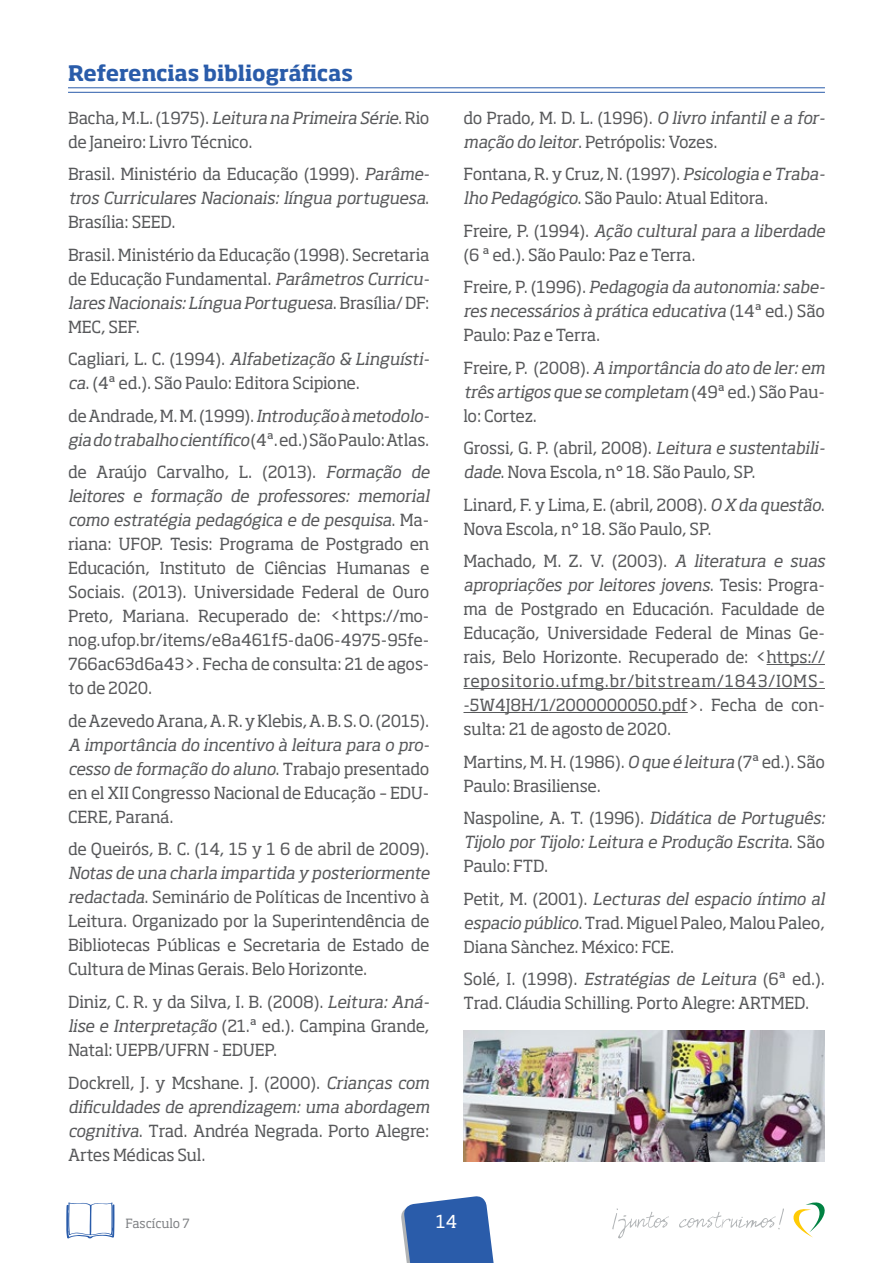
<style>
.page{position:relative;width:893px;height:1263px;background:#fff}
.page>*{position:absolute;margin:0;border:0;box-sizing:border-box;transform-origin:0 0}
.t1{font:700 21px "Soho Std";letter-spacing:-.01em;color:#2a5caa}
.t2{font:17.7px "Soho Std";color:#fff}
.t3{font:16.5px/24px "Soho Std";letter-spacing:-.01em;color:#58595b;text-align:justify}
.t4{font:italic 16.5px/24px "Soho Std";letter-spacing:-.02em;color:#58595b;text-align:justify}
.t5{font:16.5px/24px "Soho Std";letter-spacing:-.035em;color:#58595b}
.t6{font:12.6px "Soho Std";letter-spacing:-.01em;color:#808285}
.s1{font-style:italic}
.s2{font-style:normal}
</style>
<div class="page">
<svg style="left:401px;top:1196px;width:93px;height:67px;background:#4b75b6"></svg>
<svg style="left:793px;top:1202px;width:32px;height:35px"></svg>
<svg style="left:66px;top:1202px;width:48px;height:37px"></svg>
<svg style="left:612px;top:1208px;width:172px;height:30px"></svg>
<hr style="left:766px;top:664px;width:59px;height:1px;background:#58595b">
<hr style="left:463px;top:688px;width:362px;height:1px;background:#58595b">
<hr style="left:463px;top:712px;width:225px;height:1px;background:#58595b">
<hr style="left:68px;top:87px;width:757px;height:1px;background:#2a5caa">
<hr style="left:68px;top:92px;width:757px;height:1px;background:#2a5caa">
<img style="left:463px;top:1031px;width:362px;height:130px">
<p class="t1" style="left:68px;top:60px;width:286px">Referencias bibliográficas</p>
<p class="t5" style="left:68px;top:105px;width:363px">Bacha, M.L. (1975). <span class="s1">Leitura na Primeira Série</span>. Rio de Janeiro: Livro Técnico.</p>
<p class="t3" style="left:68px;top:162px;width:363px">Brasil. Ministério da Educação (1999). <span class="s1">Parâme&shy;tros Curriculares Nacionais: língua portuguesa</span>.<br>Brasília: SEED.</p>
<p class="t3" style="left:68px;top:242px;width:363px">Brasil. Ministério da Educação (1998). Secretaria de Educação Fundamental. <span class="s1">Parâmetros Curricu&shy;lares Nacionais: Língua Portuguesa</span>. Brasília/ DF:<br>MEC, SEF.</p>
<p class="t3" style="left:68px;top:347px;width:363px">Cagliari, L. C. (1994). <span class="s1">Alfabetização &amp; Linguísti&shy;ca</span>. (4ª ed.). São Paulo: Editora Scipione.</p>
<p class="t3" style="left:68px;top:403px;width:363px">de Andrade, M. M. (1999). <span class="s1">Introdução à metodolo&shy;gia do trabalho científico</span> (4ª. ed.) São Paulo: Atlas.</p>
<p class="t3" style="left:68px;top:460px;width:363px">de Araújo Carvalho, L. (2013). <span class="s1">Formação de leitores e formação de professores: memorial como estratégia pedagógica e de pesquisa</span>. Ma&shy;riana: UFOP. Tesis: Programa de Postgrado en Educación, Instituto de Ciências Humanas e Sociais. (2013). Universidade Federal de Ouro Preto, Mariana. Recuperado de: &lt;https://mo&shy;nog.ufop.br/items/e8a461f5-da06-4975-95fe-766ac63d6a43&gt;. Fecha de consulta: 21 de agos&shy;to de 2020.</p>
<p class="t3" style="left:68px;top:709px;width:363px">de Azevedo Arana, A. R. y Klebis, A. B. S. O. (2015).</p>
<p class="t3" style="left:68px;top:733px;width:363px"><span class="s1">A importância do incentivo à leitura para o pro&shy;cesso de formação do aluno</span>. Trabajo presentado en el XII Congresso Nacional de Educação – EDU-CERE, Paraná.</p>
<p class="t3" style="left:68px;top:837px;width:363px">de Queirós, B. C. (14, 15 y 1 6 de abril de 2009).</p>
<p class="t3" style="left:68px;top:861px;width:363px"><span class="s1">Notas de una charla impartida y posteriormente redactada</span>. Seminário de Políticas de Incentivo à Leitura. Organizado por la Superintendência de Bibliotecas Públicas e Secretaria de Estado de Cultura de Minas Gerais. Belo Horizonte.</p>
<p class="t3" style="left:68px;top:990px;width:363px">Diniz, C. R. y da Silva, I. B. (2008). <span class="s1">Leitura: Aná&shy;lise e Interpretação</span> (21.ª ed.). Campina Grande, Natal: UEPB/UFRN - EDUEP.</p>
<p class="t3" style="left:68px;top:1070px;width:363px">Dockrell, J. y Mcshane. J. (2000). <span class="s1">Crianças com dificuldades de aprendizagem: uma abordagem cognitiva</span>. Trad. Andréa Negrada. Porto Alegre:<br>Artes Médicas Sul.</p>
<p class="t3" style="left:463px;top:105px;width:363px">do Prado, M. D. L. (1996). <span class="s1">O livro infantil e a for&shy;mação do leitor</span>. Petrópolis: Vozes.</p>
<p class="t3" style="left:463px;top:162px;width:363px">Fontana, R. y Cruz, N. (1997). <span class="s1">Psicologia e Traba&shy;lho Pedagógico</span>. São Paulo: Atual Editora.</p>
<p class="t5" style="left:463px;top:218px;width:363px">Freire, P. (1994). <span class="s1">Ação cultural para a liberdade </span>(6 ª ed.). São Paulo: Paz e Terra.</p>
<p class="t4" style="left:463px;top:275px;width:363px"><span class="s2">Freire, P. (1996).</span> Pedagogia da autonomia: sabe&shy;res necessários à prática educativa <span class="s2">(14ª ed.) São Paulo: Paz e Terra.</span></p>
<p class="t4" style="left:463px;top:355px;width:363px"><span class="s2">Freire, P. (2008).</span> A importância do ato de ler: em três artigos que se completam <span class="s2">(49ª ed.) São Pau&shy;lo: Cortez.</span></p>
<p class="t3" style="left:463px;top:436px;width:363px">Grossi, G. P. (abril, 2008). <span class="s1">Leitura e sustentabili&shy;dade</span>. Nova Escola, n° 18. São Paulo, SP.</p>
<p class="t3" style="left:463px;top:492px;width:363px">Linard, F. y Lima, E. (abril, 2008). <span class="s1">O X da questão</span>.<br>Nova Escola, n° 18. São Paulo, SP.</p>
<p class="t3" style="left:463px;top:549px;width:363px">Machado, M. Z. V. (2003). <span class="s1">A literatura e suas apropriações por leitores jovens</span>. Tesis: Progra&shy;ma de Postgrado en Educación. Faculdade de Educação, Universidade Federal de Minas Ge&shy;rais, Belo Horizonte. Recuperado de: &lt;https:// repositorio.ufmg.br/bitstream/1843/IOMS--5W4J8H/1/2000000050.pdf&gt;. Fecha de con&shy;sulta: 21 de agosto de 2020.</p>
<p class="t3" style="left:463px;top:750px;width:363px">Martins, M. H. (1986). <span class="s1">O que é leitura</span> (7ª ed.). São<br>Paulo: Brasiliense.</p>
<p class="t4" style="left:463px;top:806px;width:363px"><span class="s2">Naspoline, A. T. (1996).</span> Didática de Português:<br>Tijolo por Tijolo: Leitura e Produção Escrita<span class="s2">. São Paulo: FTD.</span></p>
<p class="t3" style="left:463px;top:887px;width:363px">Petit, M. (2001). <span class="s1">Lecturas del espacio íntimo al espacio público</span>. Trad. Miguel Paleo, Malou Paleo, Diana Sànchez. México: FCE.</p>
<p class="t3" style="left:463px;top:967px;width:363px">Solé, I. (1998). <span class="s1">Estratégias de Leitura</span> (6ª ed.).<br>Trad. Cláudia Schilling. Porto Alegre: ARTMED.</p>
<p class="t6" style="left:125px;top:1215px;width:66px">Fascículo 7</p>
<p class="t2" style="left:436px;top:1210px;width:23px">14</p>
</div>
